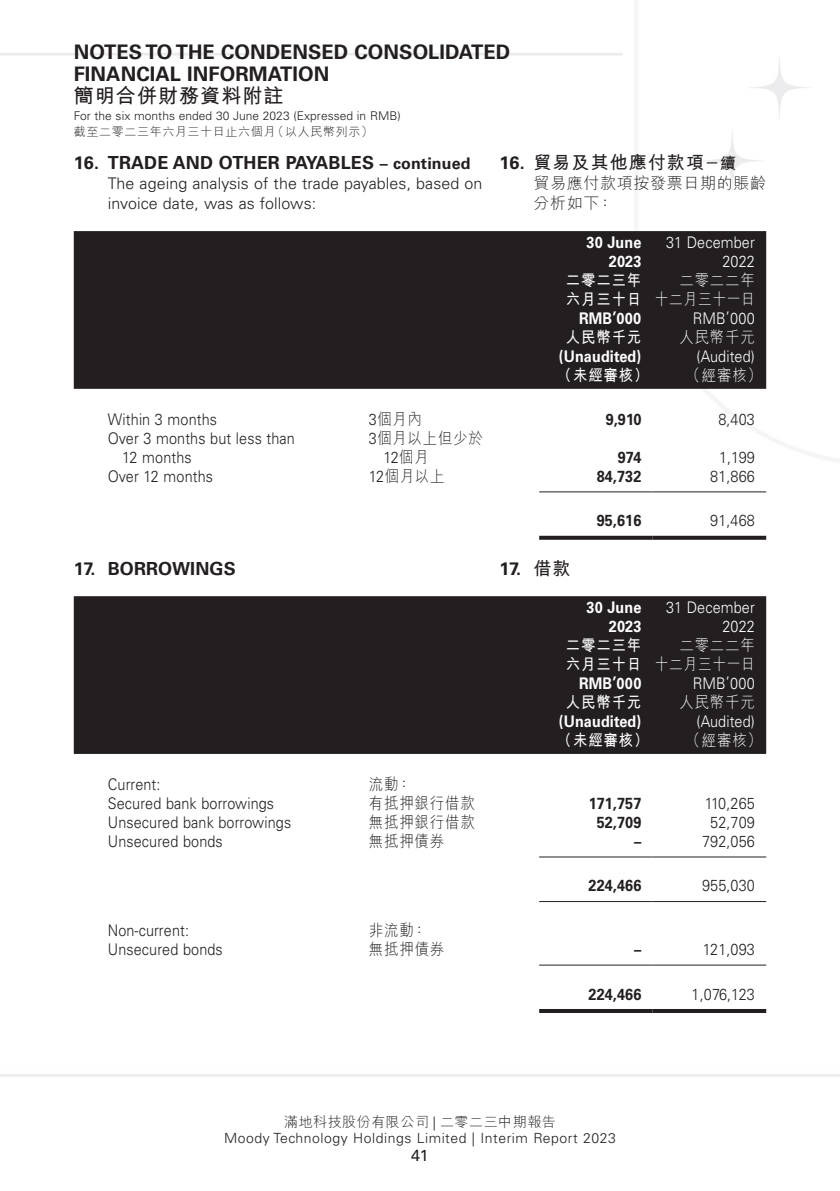
<style>
.page{position:relative;width:840px;height:1191px;background:#fff}
.page>*{position:absolute;margin:0;border:0;box-sizing:border-box;transform-origin:0 0}
.t1{font:700 20px/22px "Univers LT Std";letter-spacing:.005em;color:#231f20}
.t2{font:700 20px "M Hei HK";letter-spacing:.055em;color:#231f20}
.t3{font:700 18px "Univers LT Std";letter-spacing:.01em;color:#231f20}
.t4{font:700 18px "M Hei HK";letter-spacing:.06em;color:#231f20}
.t5{font:300 16px/19px "Univers LT Std";letter-spacing:.01em;color:#231f20;scale:.9 1}
.t6{font:300 16px/20px "Univers LT Std";letter-spacing:.01em;color:#231f20}
.t7{font:300 16px/19px "Univers LT Std";letter-spacing:.01em;color:#fff;text-align:right;scale:.9 1}
.t8{font:700 16px/19px "Univers LT Std";letter-spacing:.01em;color:#fff;text-align:right;scale:.9 1}
.t9{font:300 16px "M Hei HK";letter-spacing:.06em;color:#231f20;scale:.9 1}
.t10{font:700 16px "Univers LT Std";letter-spacing:.01em;color:#231f20;scale:.9 1}
.t11{font:300 16px/19px "M Hei HK";letter-spacing:.06em;color:#fff;text-align:right;scale:.9 1}
.t12{font:700 16px/19px "M Hei HK";letter-spacing:.06em;color:#fff;scale:.9 1}
.t13{font:300 16px/20px "M Hei HK";letter-spacing:.04em;color:#231f20}
.t14{font:16px "Univers LT Std";color:#231f20}
.t15{font:300 14px "Univers LT Std";letter-spacing:.04em;color:#231f20}
.t16{font:300 14px "M Hei HK";letter-spacing:.04em;color:#231f20}
.t17{font:300 12px "Univers LT Std";letter-spacing:.005em;color:#231f20}
.t18{font:300 12px "M Hei HK";letter-spacing:.055em;color:#231f20}
.s1{font-size:16px}
.s2{font-family:"Univers LT Std"}
.s3{font-family:"M Hei HK"}
</style>
<div class="page">
<img style="left:0;top:0;width:839px;height:1077px">
<div style="left:74px;top:231px;width:691px;height:158px;background:#231f20"></div>
<hr style="left:539px;top:491px;width:113px;height:1px;background:#231f20">
<hr style="left:652px;top:491px;width:113px;height:1px;background:#231f20">
<svg style="left:539px;top:536px;width:113px;height:4px"></svg>
<svg style="left:652px;top:536px;width:113px;height:4px"></svg>
<div style="left:74px;top:596px;width:691px;height:158px;background:#231f20"></div>
<hr style="left:539px;top:856px;width:113px;height:1px;background:#231f20">
<hr style="left:652px;top:856px;width:113px;height:1px;background:#231f20">
<hr style="left:539px;top:901px;width:113px;height:1px;background:#231f20">
<hr style="left:652px;top:901px;width:113px;height:1px;background:#231f20">
<hr style="left:539px;top:964px;width:113px;height:1px;background:#231f20">
<hr style="left:652px;top:964px;width:113px;height:1px;background:#231f20">
<hr style="left:539px;top:1009px;width:113px;height:4px;background:#231f20">
<hr style="left:652px;top:1009px;width:113px;height:4px;background:#231f20">
<p class="t1" style="left:74px;top:41px;width:437px">NOTES TO THE CONDENSED CONSOLIDATED<br>FINANCIAL INFORMATION</p>
<p class="t2" style="left:74px;top:81px;width:211px">簡明合併財務資料附註</p>
<p class="t17" style="left:74px;top:109px;width:328px">For the six months ended 30 June 2023 (Expressed in RMB)</p>
<p class="t18" style="left:74px;top:126px;width:301px">截至二零二三年六月三十日止六個月（以人民幣列示）</p>
<p class="t3" style="left:74px;top:152px;width:398px">16. TRADE AND OTHER PAYABLES <span class="s1">– continued</span></p>
<p class="t6" style="left:108px;top:173px;width:376px">The ageing analysis of the trade payables, based on invoice date, was as follows:</p>
<p class="t4" style="left:499px;top:149px;width:238px"><span class="s2">16.</span> 貿易及其他應付款項<span class="s1">－續</span></p>
<p class="t13" style="left:533px;top:173px;width:234px">貿易應付款項按發票日期的賬齡分析如下：</p>
<p class="t8" style="left:586px;top:233px;width:62px">30 June<br>2023</p>
<p class="t7" style="left:665px;top:233px;width:100px">31 December<br>2022</p>
<p class="t12" style="left:565px;top:269px;width:85px">二零二三年六月三十日</p>
<p class="t11" style="left:654px;top:270px;width:113px">二零二二年<br>十二月三十一日</p>
<p class="t8" style="left:579px;top:309px;width:70px">RMB’000</p>
<p class="t7" style="left:692px;top:309px;width:70px">RMB’000</p>
<p class="t12" style="left:565px;top:326px;width:85px">人民幣千元</p>
<p class="t11" style="left:679px;top:327px;width:85px">人民幣千元</p>
<p class="t8" style="left:558px;top:347px;width:93px">(Unaudited)</p>
<p class="t7" style="left:696px;top:347px;width:66px">(Audited)</p>
<p class="t12" style="left:557px;top:364px;width:103px">（未經審核）</p>
<p class="t11" style="left:685px;top:365px;width:86px">（經審核）</p>
<p class="t5" style="left:108px;top:409px;width:123px">Within 3 months</p>
<p class="t9" style="left:368px;top:411px;width:60px"><span class="s2">3</span>個月內</p>
<p class="t10" style="left:605px;top:410px;width:41px">9,910</p>
<p class="t5" style="left:718px;top:409px;width:42px">8,403</p>
<p class="t5" style="left:122px;top:428px;width:193px;text-indent:-14px">Over 3 months but less than<br>12 months</p>
<p class="t9" style="left:369px;top:430px;width:128px"><span class="s2">3</span>個月以上但少於</p>
<p class="t5" style="left:383px;top:448px;width:52px">12<span class="s3">個月</span></p>
<p class="t10" style="left:617px;top:448px;width:28px">974</p>
<p class="t5" style="left:718px;top:448px;width:41px">1,199</p>
<p class="t5" style="left:108px;top:466px;width:118px">Over 12 months</p>
<p class="t9" style="left:368px;top:468px;width:86px"><span class="s2">12</span>個月以上</p>
<p class="t10" style="left:596px;top:467px;width:51px">84,732</p>
<p class="t5" style="left:709px;top:466px;width:51px">81,866</p>
<p class="t10" style="left:596px;top:511px;width:51px">95,616</p>
<p class="t5" style="left:709px;top:511px;width:51px">91,468</p>
<p class="t3" style="left:74px;top:558px;width:163px">17. BORROWINGS</p>
<p class="t8" style="left:586px;top:598px;width:62px">30 June<br>2023</p>
<p class="t7" style="left:665px;top:598px;width:100px">31 December<br>2022</p>
<p class="t12" style="left:565px;top:634px;width:85px">二零二三年六月三十日</p>
<p class="t11" style="left:654px;top:635px;width:113px">二零二二年<br>十二月三十一日</p>
<p class="t8" style="left:579px;top:674px;width:70px">RMB’000</p>
<p class="t7" style="left:692px;top:674px;width:70px">RMB’000</p>
<p class="t12" style="left:565px;top:691px;width:85px">人民幣千元</p>
<p class="t11" style="left:679px;top:692px;width:85px">人民幣千元</p>
<p class="t8" style="left:558px;top:712px;width:93px">(Unaudited)</p>
<p class="t7" style="left:696px;top:712px;width:66px">(Audited)</p>
<p class="t12" style="left:557px;top:729px;width:103px">（未經審核）</p>
<p class="t11" style="left:685px;top:730px;width:86px">（經審核）</p>
<p class="t5" style="left:108px;top:774px;width:60px">Current:</p>
<p class="t9" style="left:368px;top:776px;width:49px">流動：</p>
<p class="t5" style="left:108px;top:793px;width:186px">Secured bank borrowings</p>
<p class="t9" style="left:368px;top:795px;width:119px">有抵押銀行借款</p>
<p class="t10" style="left:588px;top:794px;width:60px">171,757</p>
<p class="t5" style="left:704px;top:793px;width:57px">110,265</p>
<p class="t5" style="left:108px;top:812px;width:205px">Unsecured bank borrowings</p>
<p class="t9" style="left:368px;top:814px;width:119px">無抵押銀行借款</p>
<p class="t10" style="left:596px;top:813px;width:51px">52,709</p>
<p class="t5" style="left:709px;top:812px;width:51px">52,709</p>
<p class="t5" style="left:108px;top:831px;width:129px">Unsecured bonds</p>
<p class="t9" style="left:368px;top:833px;width:85px">無抵押債券</p>
<p class="t10" style="left:633px;top:832px;width:9px">–</p>
<p class="t5" style="left:701px;top:831px;width:60px">792,056</p>
<p class="t10" style="left:588px;top:876px;width:60px">224,466</p>
<p class="t5" style="left:701px;top:876px;width:60px">955,030</p>
<p class="t5" style="left:108px;top:921px;width:92px">Non-current:</p>
<p class="t9" style="left:369px;top:922px;width:65px">非流動：</p>
<p class="t5" style="left:108px;top:940px;width:129px">Unsecured bonds</p>
<p class="t9" style="left:369px;top:941px;width:85px">無抵押債券</p>
<p class="t10" style="left:633px;top:940px;width:9px">–</p>
<p class="t5" style="left:702px;top:940px;width:59px">121,093</p>
<p class="t10" style="left:588px;top:984px;width:60px">224,466</p>
<p class="t5" style="left:691px;top:984px;width:72px">1,076,123</p>
<p class="t3" style="left:499px;top:558px;width:73px">17. <span class="s3">借款</span></p>
<p class="t16" style="left:284px;top:1114px;width:273px">滿地科技股份有限公司 <span class="s2">|</span> 二零二三中期報告</p>
<p class="t15" style="left:224px;top:1129px;width:393px">Moody Technology Holdings Limited | Interim Report 2023</p>
<p class="t14" style="left:411px;top:1145px;width:19px">41</p>
</div>
